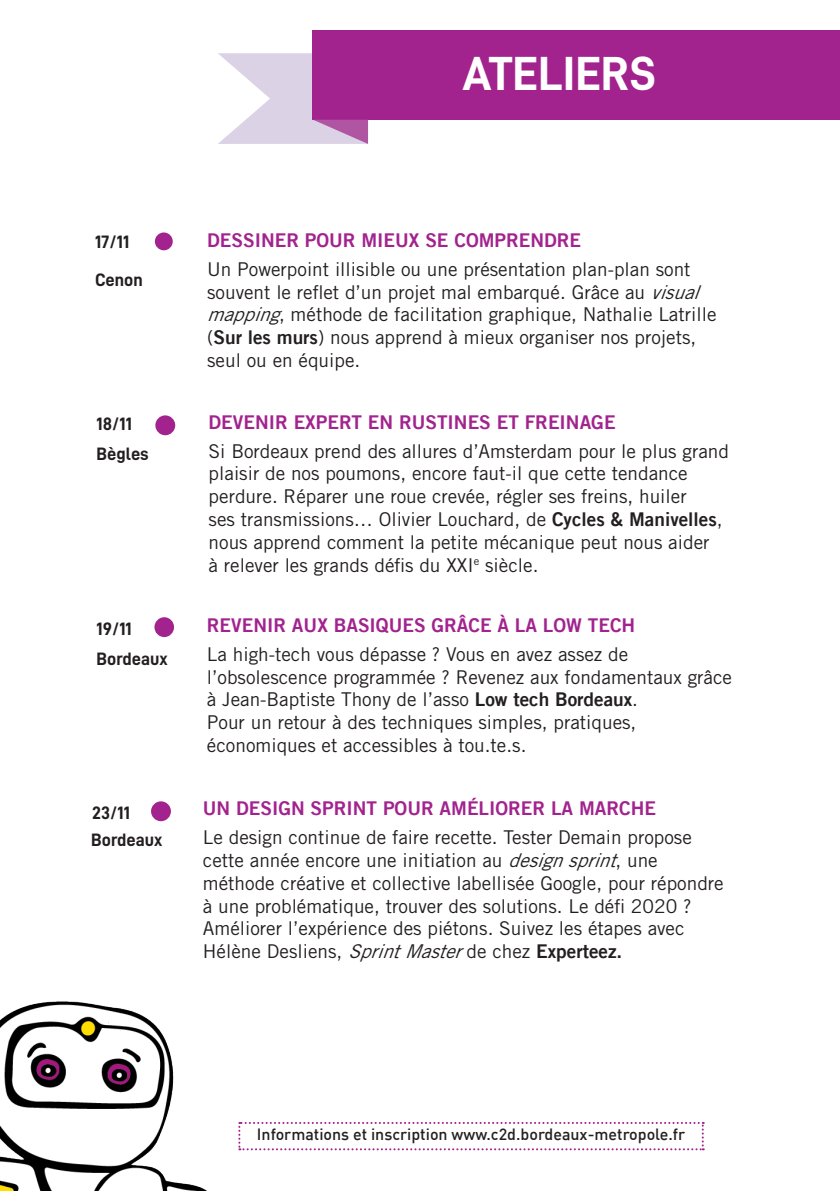
<style>
.page{position:relative;width:840px;height:1191px;background:#fff}
.page>*{position:absolute;margin:0;border:0;box-sizing:border-box;transform-origin:0 0}
.t1{font:48px "D DIN Bold";color:#fff}
.t2{font:19px/22.8px "Trade Gothic LT Std";color:#231f20}
.t3{font:19px "Trade Gothic Bold Two";color:#a2238e}
.t4{font:18px "D DIN Bold";color:#231f20}
.t5{font:500 16px "DIN";color:#231f20}
.s1{font-style:italic}
.s2{font-family:"Trade Gothic Bold Two"}
</style>
<div class="page">
<img style="left:0;top:1001px;width:261px;height:190px">
<svg style="left:238px;top:1122px;width:465px;height:28px"></svg>
<div style="left:313px;top:30px;width:526px;height:90px;background:#a2238e"></div>
<svg style="left:218px;top:53px;width:150px;height:91px"></svg>
<div style="left:154px;top:231px;width:20px;height:20px;background:#a2238e;border-radius:50%"></div>
<div style="left:153px;top:230px;width:22px;height:22px;border:2px solid #fff;border-radius:50%"></div>
<div style="left:155px;top:415px;width:20px;height:20px;background:#a2238e;border-radius:50%"></div>
<div style="left:154px;top:617px;width:20px;height:20px;background:#a2238e;border-radius:50%"></div>
<div style="left:151px;top:801px;width:20px;height:20px;background:#a2238e;border-radius:50%"></div>
<p class="t1" style="left:462px;top:47px;width:195px">ATELIERS</p>
<p class="t4" style="left:95px;top:232px;width:36px">17/11</p>
<p class="t4" style="left:95px;top:270px;width:49px">Cenon</p>
<p class="t4" style="left:96px;top:414px;width:37px">18/11</p>
<p class="t4" style="left:96px;top:444px;width:54px">Bègles</p>
<p class="t4" style="left:96px;top:618px;width:37px">19/11</p>
<p class="t4" style="left:96px;top:649px;width:73px">Bordeaux</p>
<p class="t4" style="left:92px;top:802px;width:39px">23/11</p>
<p class="t4" style="left:91px;top:830px;width:73px">Bordeaux</p>
<p class="t3" style="left:207px;top:228px;width:375px">DESSINER POUR MIEUX SE COMPRENDRE</p>
<p class="t2" style="left:207px;top:257px;width:510px">Un Powerpoint illisible ou une présentation plan-plan sont souvent le reflet d’un projet mal embarqué. Grâce au <span class="s1">visual mapping</span>, méthode de facilitation graphique, Nathalie Latrille (<span class="s2">Sur les murs</span>) nous apprend à mieux organiser nos projets, seul ou en équipe.</p>
<p class="t3" style="left:208px;top:410px;width:408px">DEVENIR EXPERT EN RUSTINES ET FREINAGE</p>
<p class="t2" style="left:208px;top:439px;width:521px">Si Bordeaux prend des allures d’Amsterdam pour le plus grand plaisir de nos poumons, encore faut-il que cette tendance perdure. Réparer une roue crevée, régler ses freins, huiler<br>ses transmissions… Olivier Louchard, de <span class="s2">Cycles &amp; Manivelles</span>, nous apprend comment la petite mécanique peut nous aider<br>à relever les grands défis du XXI<sup>e</sup> siècle.</p>
<p class="t3" style="left:207px;top:613px;width:429px">REVENIR AUX BASIQUES GRÂCE À LA LOW TECH</p>
<p class="t2" style="left:207px;top:642px;width:526px">La high-tech vous dépasse ? Vous en avez assez de l’obsolescence programmée ? Revenez aux fondamentaux grâce à Jean-Baptiste Thony de l’asso <span class="s2">Low tech Bordeaux</span>.<br>Pour un retour à des techniques simples, pratiques, économiques et accessibles à tou.te.s.</p>
<p class="t3" style="left:203px;top:797px;width:454px">UN DESIGN SPRINT POUR AMÉLIORER LA MARCHE</p>
<p class="t2" style="left:203px;top:826px;width:522px">Le design continue de faire recette. Tester Demain propose cette année encore une initiation au <span class="s1">designsprint</span>, une méthode créative et collective labellisée Google, pour répondre à une problématique, trouver des solutions. Le défi 2020 ?<br>Améliorer l’expérience des piétons. Suivez les étapes avec Hélène Desliens, <span class="s1">SprintMaster</span>de chez <span class="s2">Experteez.</span></p>
<p class="t5" style="left:257px;top:1124px;width:429px">Informations et inscription www.c2d.bordeaux-metropole.fr</p>
</div>
